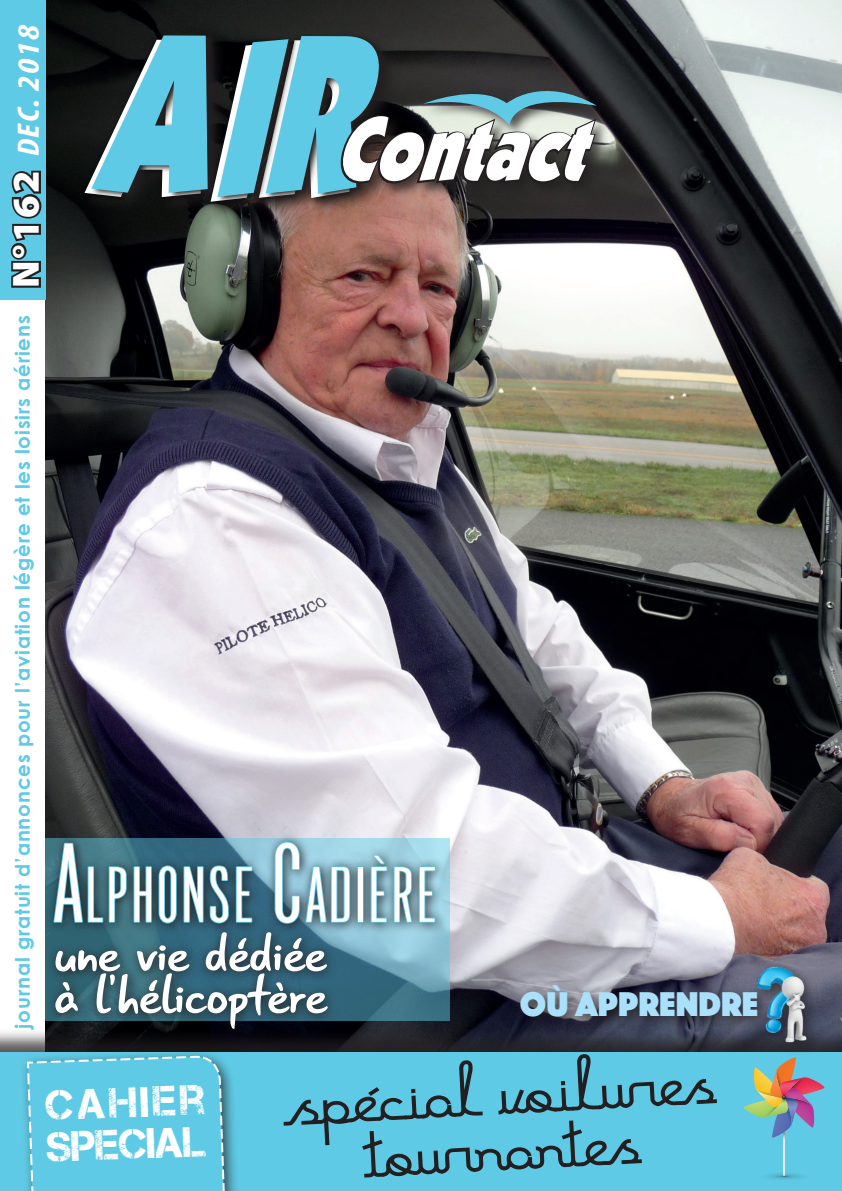
<style>
.page{position:relative;width:842px;height:1191px;background:#fff}
.page>*{position:absolute;margin:0;border:0;box-sizing:border-box;transform-origin:0 0}
.t1{font:300 72.4px/56px "Fonte Mundo";color:#231f20;text-align:center;scale:1.15 1}
.t2{font:70px "Arizona";letter-spacing:.045em;color:#fff}
.t3{font:54px/42px "Gunny Rewritten";color:#fff;scale:1.1 1}
.t4{font:42.4px/42px "Captureit";color:#fff}
.t5{font:35.6px "Phosphate Solid";color:#aae0f9}
.t6{font:italic 700 condensed 31px "Myriad Pro";letter-spacing:.045em;color:#fff;scale:1.13 1}
.t7{font:700 20px "Century Gothic";letter-spacing:.04em;color:#5fcae5}
.s1{font-weight:900;font-style:normal;font-stretch:normal;font-size:38px}
.s2{font-size:100px}
</style>
<div class="page">
<img style="left:45px;top:0;width:797px;height:1028px">
<div style="left:82px;top:31px;width:529px;height:190px;background:#231f20;opacity:.75"></div>
<img style="left:78px;top:33px;width:126px;height:174px">
<img style="left:88px;top:29px;width:132px;height:6px">
<img style="left:204px;top:202px;width:87px;height:9px">
<img style="left:214px;top:33px;width:87px;height:174px">
<img style="left:262px;top:29px;width:129px;height:174px">
<svg style="left:84px;top:35px;width:515px;height:167px;background:#5d8089"></svg>
<div style="left:0;top:1028px;width:842px;height:163px;background:#231f20;opacity:.75"></div>
<div style="left:0;top:1052px;width:842px;height:139px;background:#5fcae5"></div>
<div style="left:20px;top:1048px;width:220px;height:143px;background:#231f20;opacity:.75"></div>
<svg style="left:26px;top:1055px;width:200px;height:136px"></svg>
<div style="left:514px;top:960px;width:306px;height:97px;background:#231f20;opacity:.75"></div>
<img style="left:756px;top:965px;width:51px;height:79px">
<div style="left:0;top:0;width:45px;height:299px;background:#5fcae5"></div>
<svg style="left:10px;top:170px;width:32px;height:118px"></svg>
<svg style="left:283px;top:1048px;width:435px;height:130px"></svg>
<svg style="left:46px;top:833px;width:401px;height:207px;background:#577987"></svg>
<div style="left:357px;top:866px;width:7px;height:56px;border:2px solid #5fcae5"></div>
<svg style="left:370px;top:853px;width:66px;height:70px;background:#72a5b5"></svg>
<svg style="left:52px;top:841px;width:299px;height:188px;background:#4c7584"></svg>
<svg style="left:743px;top:1057px;width:82px;height:122px"></svg>
<h3 class="t6" style="left:9px;top:288px;width:234px;rotate:-90deg"><span class="s1">N°162</span> DEC. 2018</h3>
<p class="t7" style="left:10px;top:1028px;width:715px;rotate:-90deg">journal gratuit d’annonces pour l’aviation légère et les loisirs aériens</p>
<h2 class="t2" style="left:54px;top:853px;width:385px"><span class="s2">A</span>LPHONSE <span class="s2">C</span>ADIÈRE</h2>
<h3 class="t3" style="left:54px;top:934px;width:250px">une vie dédiée à l’hélicoptère</h3>
<h3 class="t5" style="left:520px;top:979px;width:240px">OÙ APPRENDRE</h3>
<h3 class="t4" style="left:44px;top:1084px;width:162px;rotate:-2deg">cahier special</h3>
<h1 class="t1" style="left:282px;top:1078px;width:377px;rotate:-3deg">spécial voilures tournantes</h1>
</div>
